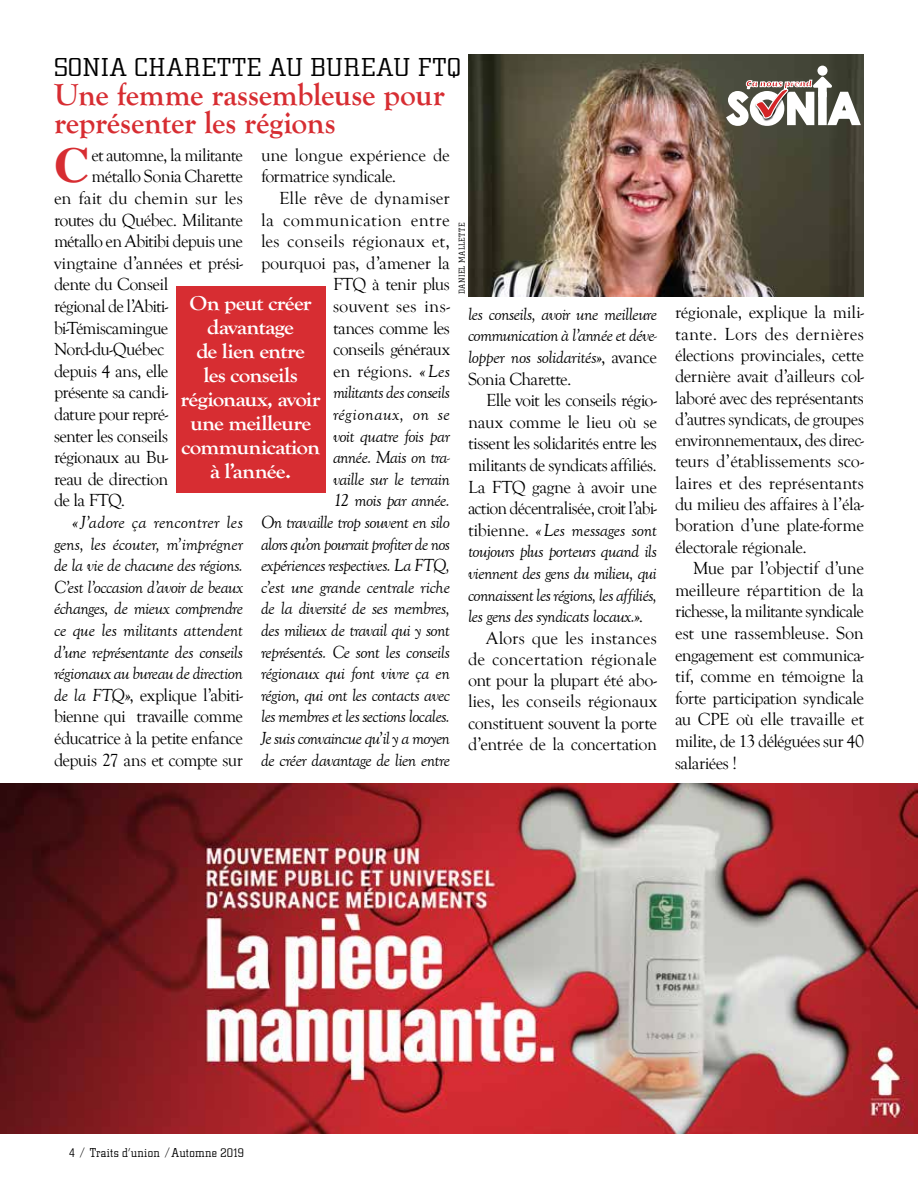
<style>
.page{position:relative;width:918px;height:1188px;background:#fff}
.page>*{position:absolute;margin:0;border:0;box-sizing:border-box;transform-origin:0 0}
.t1{font:700 49.95px "Times";color:#d72d32}
.t2{font:700 31.5px/28.5px "Goudy Old Style T";letter-spacing:-.01em;color:#d72d32}
.t3{font:27px "City D Ligh";letter-spacing:.015em;color:#000;scale:1.1 1}
.t4{font:700 21px/24px "Goudy Old Style T";letter-spacing:-.035em;color:#fff;text-align:center;scale:1.1 1}
.t5{font:italic 18px/21.6px "Goudy Old Style T";letter-spacing:-.03em;color:#000;text-align:justify}
.t6{font:18px/21.3px "Goudy Old Style T";letter-spacing:-.025em;color:#000;text-align:justify}
.t7{font:18px "Goudy Old Style T";letter-spacing:-.005em;color:#000}
.t8{font:18px "Goudy Old Style T";letter-spacing:-.045em;color:#000}
.t9{font:italic 18px "Goudy Old Style T";letter-spacing:-.01em;color:#000}
.t10{font:18px "Goudy Old Style T";color:#000}
.t11{font:18px "Goudy Old Style T";letter-spacing:.005em;color:#000}
.t12{font:13.5px "City D Ligh";letter-spacing:.02em;color:#000}
.t13{font:9px "City D Ligh";letter-spacing:.045em;color:#000}
.s1{font-style:normal}
</style>
<div class="page">
<img style="left:0;top:783px;width:918px;height:351px">
<img style="left:468px;top:54px;width:396px;height:243px">
<div style="left:176px;top:286px;width:150px;height:207px;background:#d72d32"></div>
<div style="left:817px;top:66px;width:11px;height:10px;background:#fff;border-radius:50%"></div>
<svg style="left:726px;top:77px;width:135px;height:49px"></svg>
<h3 class="t3" style="left:54px;top:54px;width:372px">SONIA CHARETTE AU BUREAU FTQ</h3>
<h2 class="t2" style="left:54px;top:81px;width:392px">Une femme rassembleuse pour représenter les régions</h2>
<h1 class="t1" style="left:54px;top:118px;width:38px">C</h1>
<p class="t6" style="left:92px;top:145px;width:153px">et automne, la militante</p>
<p class="t6" style="left:261px;top:145px;width:190px">une longue expérience de formatrice syndicale.</p>
<p class="t5" style="left:261px;top:188px;width:191px;text-align:right"><span class="s1">Elle rêve de dynamiser<br>la communication entre les conseils régionaux et, pourquoi pas, d’amener la<br>FTQ à tenir plus<br>souvent ses ins-<br>tances comme les<br>conseils généraux<br>en régions.</span> «Les<br>militants des conseils régionaux, on se<br>voit quatre fois par<br>année. Mais on tra-<br>vaille sur le terrain<br>12 mois par année.<br>On travaille trop souvent en silo alors qu’on pourrait profiter de nos expériences respectives. La FTQ, c’est une grande centrale riche de la diversité de ses membres, des milieux de travail qui y sont représentés. Ce sont les conseils régionaux qui font vivre ça en région, qui ont les contacts avec les membres et les sections locales.<br>Je suis convaincue qu’il y a moyen de créer davantage de lien entre</p>
<p class="t6" style="left:92px;top:166px;width:153px">métallo Sonia Charette</p>
<p class="t7" style="left:54px;top:188px;width:191px">en fait du chemin sur les</p>
<p class="t6" style="left:54px;top:210px;width:190px">routes du Québec. Militante</p>
<p class="t6" style="left:54px;top:231px;width:190px">métallo en Abitibi depuis une</p>
<p class="t6" style="left:54px;top:253px;width:191px">vingtaine d’années et prési-</p>
<p class="t6" style="left:54px;top:274px;width:116px">dente du Conseil</p>
<p class="t6" style="left:54px;top:296px;width:116px">régional de l’Abiti-</p>
<p class="t6" style="left:54px;top:318px;width:116px">bi-Témiscamingue</p>
<p class="t8" style="left:54px;top:340px;width:112px">Nord-du-Québec</p>
<p class="t6" style="left:54px;top:361px;width:116px">depuis 4 ans, elle</p>
<p class="t6" style="left:54px;top:382px;width:116px">présente sa candi-</p>
<p class="t8" style="left:54px;top:404px;width:116px">dature pour repré-</p>
<p class="t6" style="left:54px;top:426px;width:116px">senter les conseils</p>
<p class="t6" style="left:54px;top:447px;width:116px">régionaux au Bu-</p>
<p class="t6" style="left:54px;top:469px;width:116px">reau de direction</p>
<p class="t6" style="left:54px;top:490px;width:73px">de la FTQ.</p>
<p class="t5" style="left:54px;top:512px;width:191px;text-indent:18px">«J’adore ça rencontrer les gens, les écouter, m’imprégner de la vie de chacune des régions.<br>C’est l’occasion d’avoir de beaux échanges, de mieux comprendre ce que les militants attendent d’une représentante des conseils régionaux au bureau de direction de la FTQ»<span class="s1">, explique l’abiti&shy;bienne qui travaille comme éducatrice à la petite enfance depuis 27 ans et compte sur</span></p>
<p class="t13" style="left:457px;top:294px;width:73px;rotate:-90deg">DANIEL MALLETTE</p>
<p class="t4" style="left:181px;top:291px;width:129px">On peut créer davantage<br>de lien entre<br>les conseils régionaux, avoir une meilleure communication à l’année.</p>
<p class="t5" style="left:468px;top:304px;width:191px">les conseils, avoir une meilleure communication à l’année et déve&shy;lopper nos solidarités»<span class="s1">, avance Sonia Charette.</span></p>
<p class="t6" style="left:486px;top:390px;width:173px">Elle voit les conseils régio-</p>
<p class="t6" style="left:468px;top:412px;width:191px">naux comme le lieu où se</p>
<p class="t6" style="left:468px;top:433px;width:191px">tissent les solidarités entre les</p>
<p class="t6" style="left:468px;top:455px;width:190px">militants de syndicats affiliés.</p>
<p class="t6" style="left:468px;top:477px;width:190px">La FTQ gagne à avoir une</p>
<p class="t6" style="left:468px;top:498px;width:191px">action décentralisée, croit l’abi-</p>
<p class="t9" style="left:468px;top:520px;width:191px"><span class="s1">tibienne.</span> «Les messages sont</p>
<p class="t5" style="left:468px;top:541px;width:191px">toujours plus porteurs quand ils</p>
<p class="t5" style="left:468px;top:563px;width:190px">viennent des gens du milieu, qui</p>
<p class="t5" style="left:468px;top:584px;width:191px">connaissent les régions, les affiliés,</p>
<p class="t5" style="left:468px;top:606px;width:177px">les gens des syndicats locaux.»<span class="s1">.</span></p>
<p class="t11" style="left:486px;top:628px;width:173px">Alors que les instances</p>
<p class="t10" style="left:468px;top:649px;width:190px">de concertation régionale</p>
<p class="t6" style="left:468px;top:670px;width:191px">ont pour la plupart été abo-</p>
<p class="t7" style="left:468px;top:692px;width:190px">lies, les conseils régionaux</p>
<p class="t6" style="left:468px;top:713px;width:191px">constituent souvent la porte</p>
<p class="t6" style="left:468px;top:734px;width:190px">d’entrée de la concertation</p>
<p class="t6" style="left:675px;top:302px;width:191px">régionale, explique la mili&shy;tante. Lors des dernières élections provinciales, cette dernière avait d’ailleurs col&shy;laboré avec des représentants d’autres syndicats, de groupes environnementaux, des direc&shy;teurs d’établissements sco&shy;laires et des représentants du milieu des affaires à l’éla&shy;boration d’une plate-forme électorale régionale.</p>
<p class="t6" style="left:675px;top:558px;width:191px;text-indent:18px">Mue par l’objectif d’une meilleure répartition de la richesse, la militante syndicale est une rassembleuse. Son engagement est communica&shy;tif, comme en témoigne la forte participation syndicale au CPE où elle travaille et milite, de 13 déléguées sur 40 salariées !</p>
<p class="t12" style="left:69px;top:1146px;width:177px">4 / Traits d’union /Automne 2019</p>
</div>
